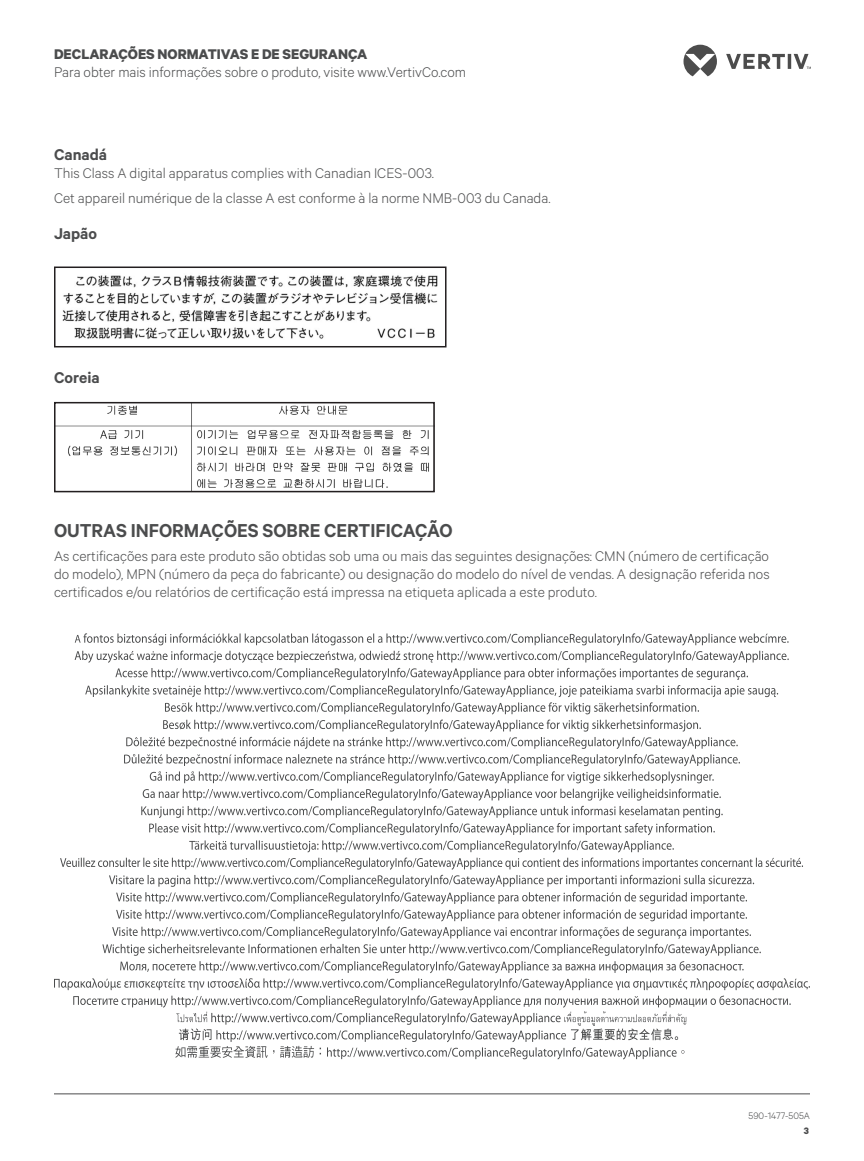
<style>
.page{position:relative;width:864px;height:1161px;background:#fff}
.page>*{position:absolute;margin:0;border:0;box-sizing:border-box;transform-origin:0 0}
.t1{font:600 18px "Calibre";color:#4b4c4d}
.t2{font:600 15px "Calibre";color:#4b4c4d}
.t3{font:300 13.5px/18px "Calibre";color:#4b4c4d}
.t4{font:700 13.5px "Calibre";color:#4b4c4d}
.t5{font:300 9px "Calibre";color:#4b4c4d}
.t6{font:700 9px "Calibre";color:#4b4c4d}
</style>
<div class="page">
<hr style="left:54px;top:1094px;width:756px;height:1px;background:#4b4c4d">
<svg style="left:684px;top:45px;width:127px;height:31px"></svg>
<img style="left:62px;top:275px;width:376px;height:64px">
<div style="left:54px;top:267px;width:393px;height:80px;border:2px solid #231f20"></div>
<img style="left:57px;top:405px;width:375px;height:84px">
<div style="left:54px;top:402px;width:381px;height:90px;border:2px solid #231f20"></div>
<svg style="left:73px;top:996px;width:718px;height:63px"></svg>
<svg style="left:54px;top:927px;width:756px;height:63px"></svg>
<svg style="left:60px;top:858px;width:743px;height:63px"></svg>
<svg style="left:141px;top:789px;width:582px;height:63px"></svg>
<svg style="left:75px;top:633px;width:714px;height:150px"></svg>
<p class="t4" style="left:54px;top:44px;width:315px">DECLARAÇÕES NORMATIVAS E DE SEGURANÇA</p>
<p class="t3" style="left:54px;top:62px;width:414px">Para obter mais informações sobre o produto, visite www.VertivCo.com</p>
<p class="t2" style="left:54px;top:144px;width:55px">CANADÁ</p>
<p class="t3" style="left:54px;top:160px;width:498px;line-height:24.8px">This Class A digital apparatus complies with Canadian ICES-003.<br>Cet appareil numérique de la classe A est conforme à la norme NMB-003 du Canada.</p>
<p class="t2" style="left:54px;top:223px;width:45px">JAPÃO</p>
<p class="t2" style="left:54px;top:367px;width:47px">COREIA</p>
<h1 class="t1" style="left:54px;top:518px;width:400px">OUTRAS INFORMAÇÕES SOBRE CERTIFICAÇÃO</h1>
<p class="t3" style="left:54px;top:546px;width:717px;text-align:justify">As certificações para este produto são obtidas sob uma ou mais das seguintes designações: CMN (número de certificação do modelo), MPN (número da peça do fabricante) ou designação do modelo do nível de vendas. A designação referida nos certificados e/ou relatórios de certificação está impressa na etiqueta aplicada a este produto.</p>
<p class="t5" style="left:749px;top:1109px;width:63px">590-1477-505A</p>
<p class="t6" style="left:804px;top:1124px;width:7px">3</p>
</div>
